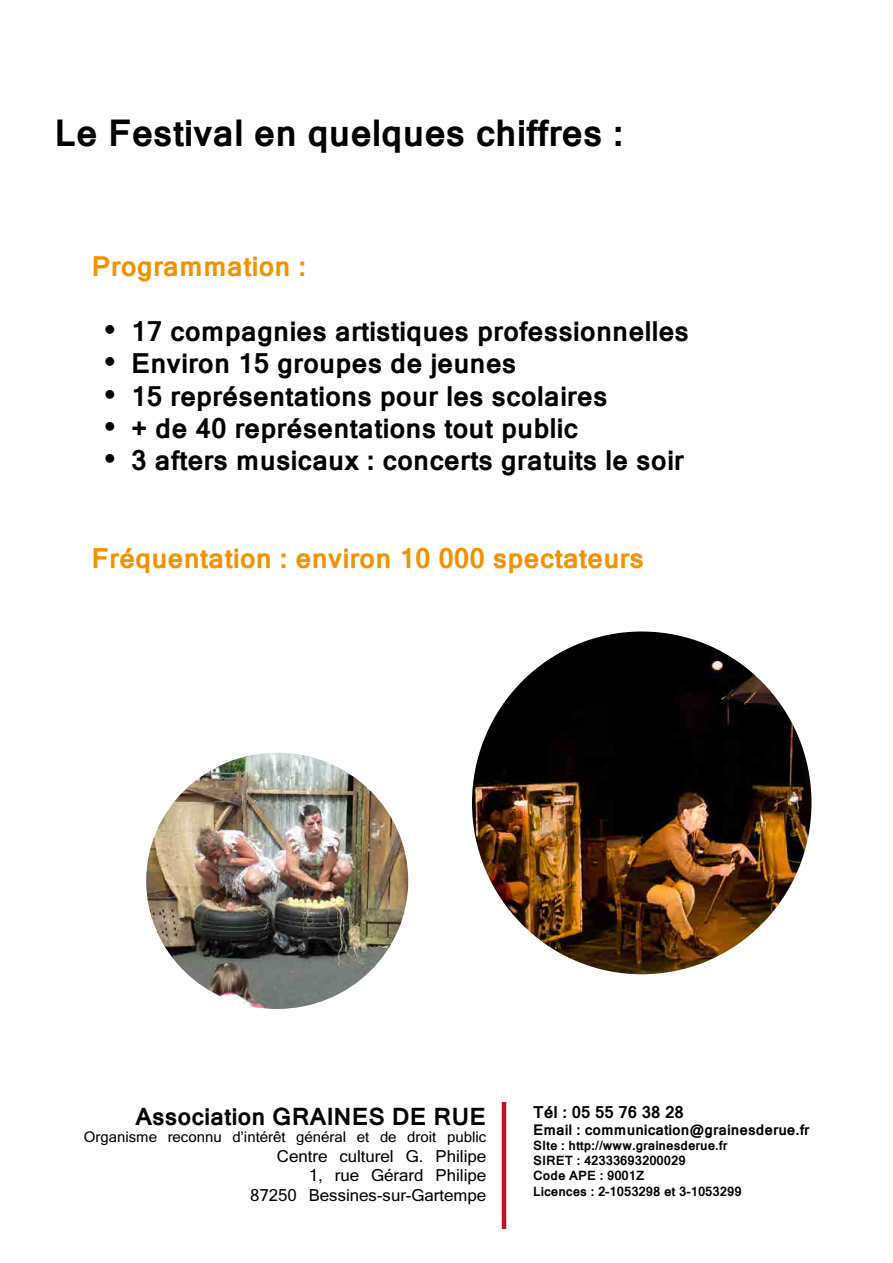
<style>
.page{position:relative;width:893px;height:1263px;background:#fff}
.page>*{position:absolute;margin:0;border:0;box-sizing:border-box;transform-origin:0 0}
.t1{font:700 36px "Kartika";color:#000}
.t2{font:700 27px "Kartika";color:#000}
.t3{font:700 27px "Kartika";color:#f39200}
.t4{font:700 23.4px "Kartika";color:#000}
.t5{font:16.2px/19.5px "Kartika";color:#000;text-align:right}
.t6{font:700 16.2px "Kartika";color:#000}
.t7{font:14.4px "Kartika";color:#000}
.t8{font:700 14.4px "Kartika";color:#000}
.t9{font:700 12.6px/15.1px "Kartika";color:#000}
</style>
<div class="page">
<hr style="left:502px;top:1102px;width:4px;height:127px;background:#be1522">
<img style="left:146px;top:753px;width:262px;height:256px">
<img style="left:472px;top:631px;width:339px;height:343px">
<h1 class="t1" style="left:55px;top:111px;width:570px">Le Festival en quelques chiffres :</h1>
<p class="t3" style="left:92px;top:249px;width:216px">Programmation :</p>
<p class="t2" style="left:104px;top:314px;width:587px">• 17 compagnies artistiques professionnelles</p>
<p class="t2" style="left:104px;top:347px;width:414px">• Environ 15 groupes de jeunes</p>
<p class="t2" style="left:104px;top:379px;width:505px">• 15 représentations pour les scolaires</p>
<p class="t2" style="left:104px;top:411px;width:475px">• + de 40 représentations tout public</p>
<p class="t2" style="left:104px;top:444px;width:581px">• 3 afters musicaux : concerts gratuits le soir</p>
<p class="t3" style="left:92px;top:541px;width:554px">Fréquentation : environ 10 000 spectateurs</p>
<p class="t4" style="left:136px;top:1102px;width:352px">Association GRAINES DE RUE</p>
<p class="t7" style="left:84px;top:1128px;width:404px">Organisme reconnu d’intérêt général et de droit public</p>
<p class="t5" style="left:250px;top:1147px;width:238px">Centre culturel G. Philipe<br>1, rue Gérard Philipe<br>87250 Bessines-sur-Gartempe</p>
<p class="t6" style="left:533px;top:1102px;width:152px">Tél : 05 55 76 38 28</p>
<p class="t8" style="left:533px;top:1121px;width:278px">Email : communication@grainesderue.fr</p>
<p class="t9" style="left:533px;top:1139px;width:210px">SIte : http://www.grainesderue.fr<br>SIRET : 42333693200029<br>Code APE : 9001Z<br>Licences : 2-1053298 et 3-1053299</p>
</div>
